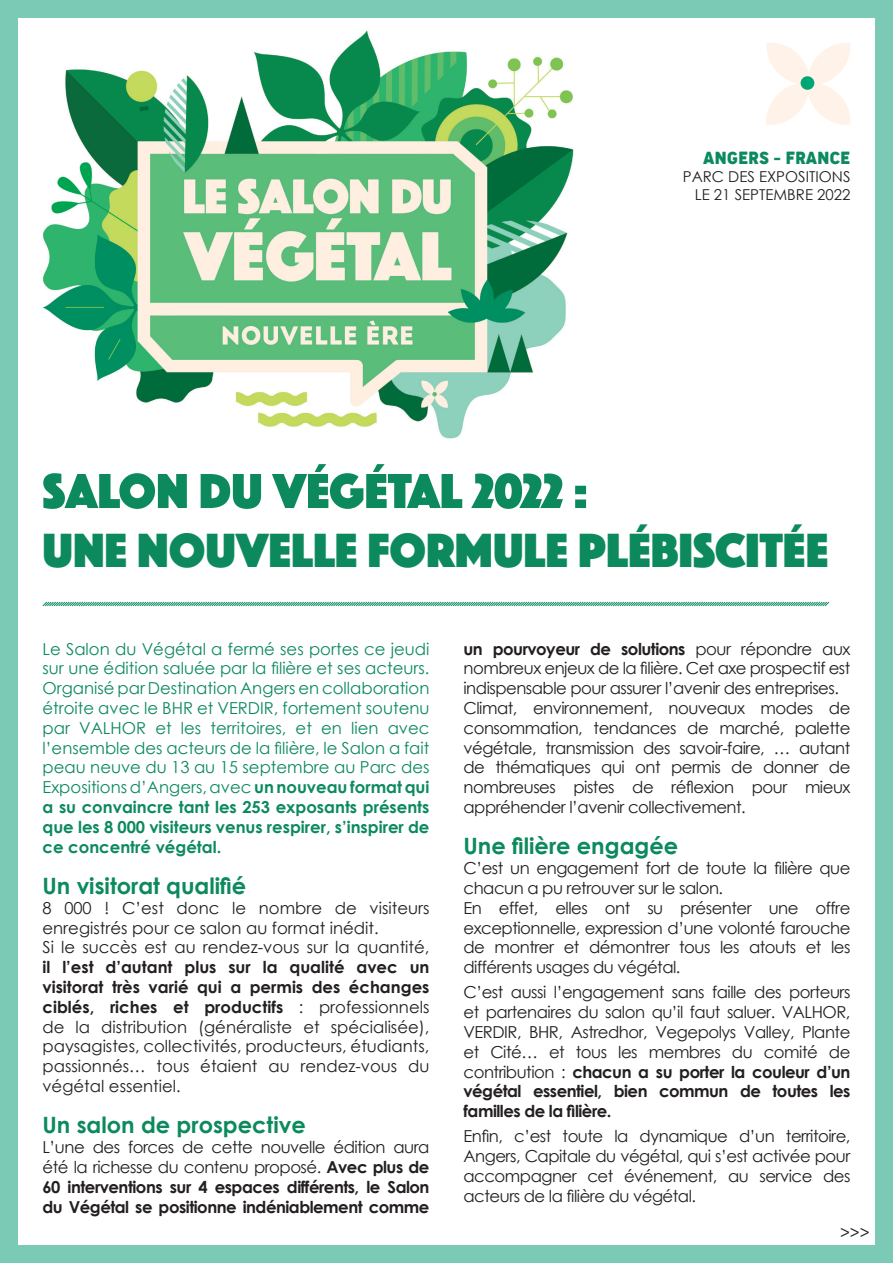
<style>
.page{position:relative;width:893px;height:1263px;background:#fff}
.page>*{position:absolute;margin:0;border:0;box-sizing:border-box;transform-origin:0 0}
.t1{font:51px "Phosphate Pro Solid";color:#0c8a5d}
.t2{font:49.5px "Phosphate Pro Solid";color:#0c8a5d}
.t3{font:700 22.5px "Century Gothic";color:#0c8a5d}
.t4{font:700 18px "Minion Pro";color:#231f20}
.t5{font:16.5px/19.8px "Century Gothic";letter-spacing:-.03em;color:#231f20;text-align:justify}
.t6{font:16.5px/19.8px "Century Gothic";color:#0c8a5d;text-align:justify}
.t7{font:700 16.5px/19.8px "Century Gothic";letter-spacing:-.03em;color:#231f20;text-align:justify}
.t8{font:16.5px/19.8px "Century Gothic";color:#231f20}
.t9{font:16.5px "Cocogoose Narrow Trial";color:#0c8a5d}
.t10{font:15px "Century Gothic";color:#231f20}
.s1{font-weight:700}
.s2{font-weight:400}
</style>
<div class="page">
<img style="left:17px;top:17px;width:608px;height:536px">
<div style="left:876px;top:0;width:17px;height:1263px;background:#7acab5"></div>
<svg style="left:766px;top:42px;width:85px;height:83px"></svg>
<div style="left:801px;top:76px;width:13px;height:14px;background:#00a673;border-radius:50%"></div>
<div style="left:0;top:0;width:17px;height:1263px;background:#7acab5"></div>
<div style="left:0;top:0;width:893px;height:17px;background:#7acab5"></div>
<div style="left:0;top:1246px;width:893px;height:17px;background:#7acab5"></div>
<svg style="left:42px;top:601px;width:788px;height:6px"></svg>
<p class="t9" style="left:703px;top:147px;width:149px">ANGERS - FRANCE</p>
<p class="t10" style="left:683px;top:166px;width:169px">PARC DES EXPOSITIONS</p>
<p class="t10" style="left:695px;top:184px;width:157px">LE 21 SEPTEMBRE 2022</p>
<p class="t1" style="left:43px;top:455px;width:547px">SALON DU VÉGÉTAL 2022 :</p>
<p class="t2" style="left:43px;top:516px;width:787px">UNE NOUVELLE FORMULE PLÉBISCITÉE</p>
<p class="t6" style="left:43px;top:638px;width:388px">Le Salon du Végétal a fermé ses portes ce jeudi sur une édition saluée par la filière et ses acteurs.<br>Organisé par Destination Angers en collaboration étroite avec le BHR et VERDIR, fortement soutenu par VALHOR et les territoires, et en lien avec l’ensemble des acteurs de la filière, le Salon a fait peau neuve du 13 au 15 septembre au Parc des Expositions d’Angers, avec <span class="s1">un nouveau format qui a su convaincre tant les 253 exposants présents que les 8 000 visiteurs venus respirer, s’inspirer de ce concentré végétal.</span></p>
<p class="t3" style="left:43px;top:869px;width:205px">Un visitorat qualifié</p>
<p class="t8" style="left:43px;top:898px;width:388px">8 000 ! C’est donc le nombre de visiteurs enregistrés pour ce salon au format inédit.</p>
<p class="t5" style="left:43px;top:937px;width:388px">Si le succès est au rendez-vous sur la quantité, <span class="s1">il l’est d’autant plus sur la qualité avec un visitorat très varié qui a permis des échanges ciblés, riches et productifs</span> : professionnels de la distribution (généraliste et spécialisée), paysagistes, collectivités, producteurs, étudiants, passionnés… tous étaient au rendez-vous du végétal essentiel.</p>
<p class="t3" style="left:43px;top:1108px;width:265px">Un salon de prospective</p>
<p class="t7" style="left:43px;top:1136px;width:388px"><span class="s2">L’une des forces de cette nouvelle édition aura été la richesse du contenu proposé.</span> Avec plus de 60 interventions sur 4 espaces différents, le Salon du Végétal se positionne indéniablement comme</p>
<p class="t5" style="left:463px;top:638px;width:388px"><span class="s1">un pourvoyeur de solutions</span> pour répondre aux nombreux enjeux de la filière. Cet axe prospectif est indispensable pour assurer l’avenir des entreprises.</p>
<p class="t5" style="left:463px;top:698px;width:388px">Climat, environnement, nouveaux modes de consommation, tendances de marché, palette végétale, transmission des savoir-faire, … autant de thématiques qui ont permis de donner de nombreuses pistes de réflexion pour mieux appréhender l’avenir collectivement.</p>
<p class="t3" style="left:463px;top:829px;width:216px">Une filière engagée</p>
<p class="t5" style="left:463px;top:858px;width:388px">C’est un engagement fort de toute la filière que chacun a pu retrouver sur le salon.</p>
<p class="t5" style="left:463px;top:898px;width:388px">En effet, elles ont su présenter une offre exceptionnelle, expression d’une volonté farouche de montrer et démontrer tous les atouts et les différents usages du végétal.</p>
<p class="t5" style="left:463px;top:982px;width:388px">C’est aussi l’engagement sans faille des porteurs et partenaires du salon qu’il faut saluer. VALHOR, VERDIR, BHR, Astredhor, Vegepolys Valley, Plante et Cité… et tous les membres du comité de contribution : <span class="s1">chacun a su porter la couleur d’un végétal essentiel, bien commun de toutes les familles de la filière.</span></p>
<p class="t5" style="left:463px;top:1126px;width:388px">Enfin, c’est toute la dynamique d’un territoire, Angers, Capitale du végétal, qui s’est activée pour accompagner cet événement, au service des acteurs de la filière du végétal.</p>
<p class="t4" style="left:840px;top:1218px;width:31px">&gt;&gt;&gt;</p>
</div>
